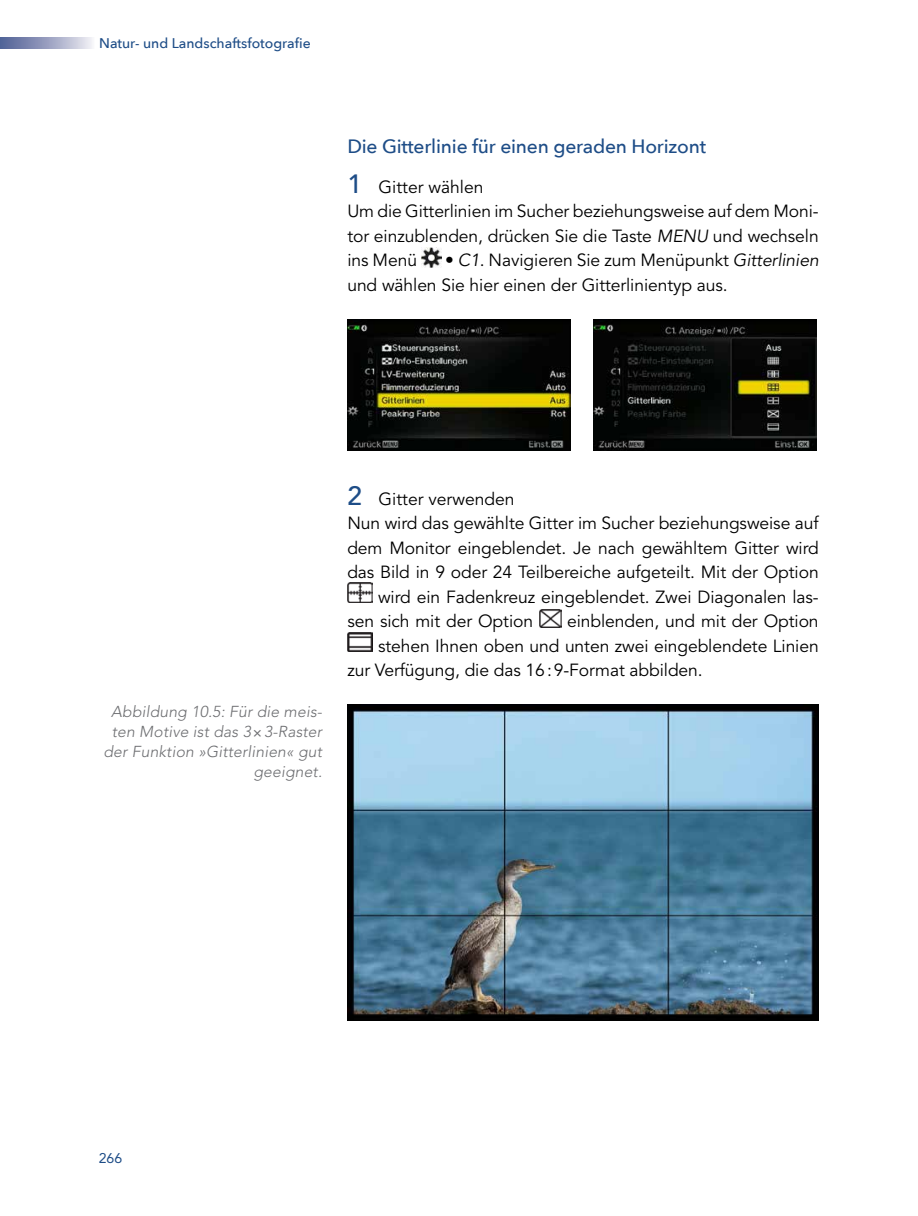
<style>
.page{position:relative;width:918px;height:1216px;background:#fff}
.page>*{position:absolute;margin:0;border:0;box-sizing:border-box;transform-origin:0 0}
.Überschrift_Ebene_2{font:500 19.25px "Avenir Next";letter-spacing:-.01em;color:#1e4d87}
.Fließtext_ohne_Einzu{font:17.5px/24.5px "Avenir LT Pro";letter-spacing:-.005em;color:#000;text-align:justify}
.Bildbeschriftung{font:italic 300 15.75px/20.1px "Avenir LT Pro";letter-spacing:.01em;color:#6d6e71;text-align:right}
.t1{font:500 14px "Avenir Next";color:#1e4d87}
.t2{font:14px "Avenir LT Pro";color:#1e4d87}
.s1{font-weight:500;font-size:26.25px;color:#1e4d87}
.s2{font-style:italic}
</style>
<div class="page">
<svg style="left:0;top:37px;width:92px;height:11px"></svg>
<img style="left:421px;top:248px;width:20px;height:20px">
<img style="left:347px;top:319px;width:223px;height:131px">
<img style="left:593px;top:319px;width:223px;height:131px">
<img style="left:347px;top:583px;width:25px;height:20px">
<img style="left:539px;top:609px;width:22px;height:18px">
<img style="left:347px;top:632px;width:25px;height:20px">
<img style="left:347px;top:704px;width:472px;height:316px">
<p class="t1" style="left:99px;top:31px;width:213px">Natur- und Landschaftsfotografie</p>
<p class="Überschrift_Ebene_2" style="left:347px;top:130px;width:360px">Die Gitterlinie für einen geraden Horizont</p>
<p class="Fließtext_ohne_Einzu" style="left:347px;top:175px;width:138px"><span class="s1">1</span> Gitter wählen</p>
<p class="Fließtext_ohne_Einzu" style="left:347px;top:199px;width:473px">Um die Gitterlinien im Sucher beziehungsweise auf dem Moni&shy;tor einzublenden, drücken Sie die Taste <span class="s2">MENU</span> und wechseln ins Menü</p>
<p class="Fließtext_ohne_Einzu" style="left:347px;top:248px;width:473px;text-indent:98px">• <span class="s2">C1</span>. Navigieren Sie zum Menüpunkt <span class="s2">Gitterlinien </span>und wählen Sie hier einen der Gitterlinientyp aus.</p>
<p class="Bildbeschriftung" style="left:103px;top:701px;width:220px">Abbildung 10.5: Für die meis&shy;ten Motive ist das 3 3-Raster der Funktion »Gitterlinien« gut geeignet.</p>
<p class="Fließtext_ohne_Einzu" style="left:347px;top:487px;width:169px"><span class="s1">2</span> Gitter verwenden</p>
<p class="Fließtext_ohne_Einzu" style="left:347px;top:511px;width:473px">Nun wird das gewählte Gitter im Sucher beziehungsweise auf</p>
<p class="Fließtext_ohne_Einzu" style="left:347px;top:536px;width:473px">dem Monitor eingeblendet. Je nach gewähltem Gitter wird</p>
<p class="Fließtext_ohne_Einzu" style="left:347px;top:560px;width:473px">das Bild in 9 oder 24 Teilbereiche aufgeteilt. Mit der Option</p>
<p class="Fließtext_ohne_Einzu" style="left:378px;top:585px;width:442px">wird ein Fadenkreuz eingeblendet. Zwei Diagonalen las-</p>
<p class="Fließtext_ohne_Einzu" style="left:347px;top:609px;width:187px">sen sich mit der Option</p>
<p class="Fließtext_ohne_Einzu" style="left:567px;top:609px;width:253px">einblenden, und mit der Option</p>
<p class="Fließtext_ohne_Einzu" style="left:378px;top:634px;width:442px">stehen Ihnen oben und unten zwei eingeblendete Linien</p>
<p class="Fließtext_ohne_Einzu" style="left:347px;top:658px;width:357px">zur Verfügung, die das 16:9-Format abbilden.</p>
<p class="t2" style="left:99px;top:1149px;width:25px">266</p>
</div>
